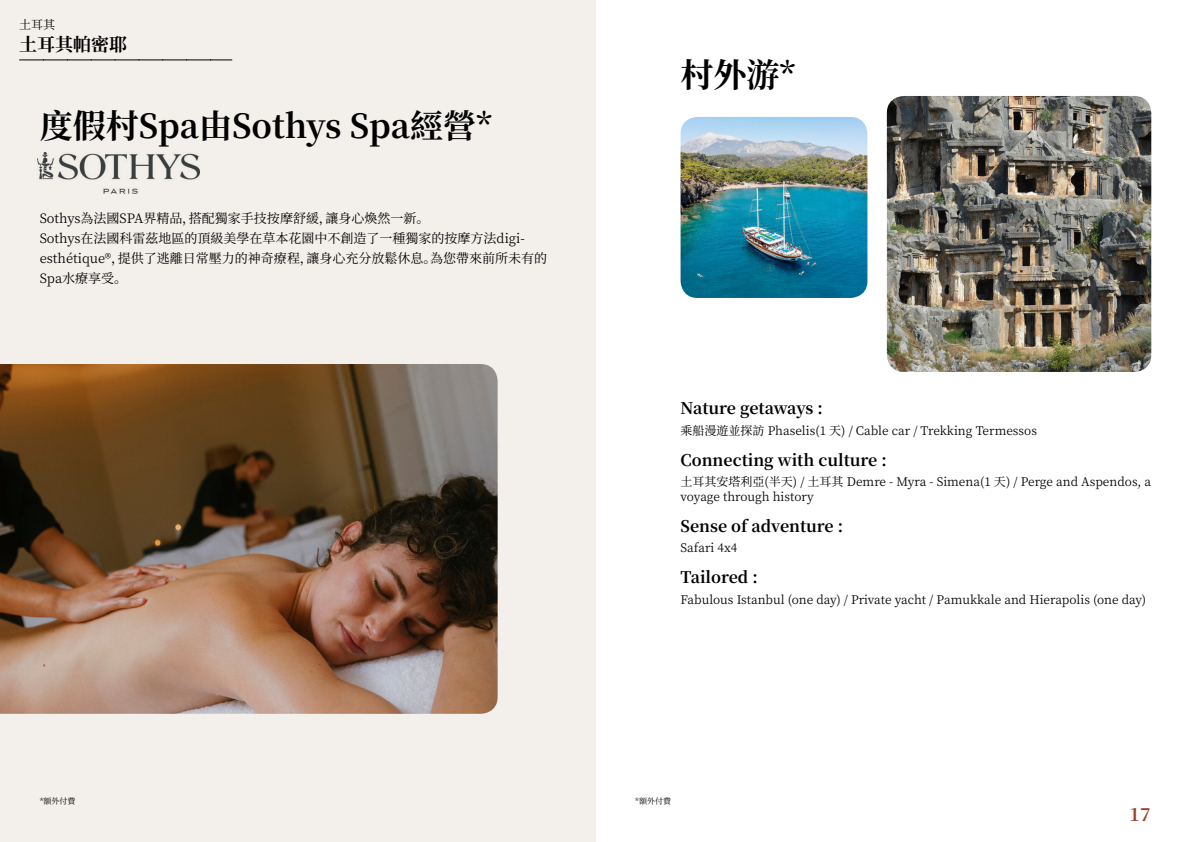
<style>
.page{position:relative;width:1191px;height:842px;background:#fff}
.page>*{position:absolute;margin:0;border:0;box-sizing:border-box;transform-origin:0 0}
.t1{font:700 33px "Noto Serif SC";color:#000}
.t2{font:700 18px "Noto Serif SC";color:#000}
.t3{font:700 18px "Noto Serif SC";color:#9d432c}
.t4{font:700 16px "Noto Serif SC";color:#000}
.t5{font:13px/20px "Noto Serif SC";color:#000}
.t6{font:12px/15px "Noto Serif SC";color:#000}
.t7{font:8px "Noto Serif SC";color:#000}
</style>
<div class="page">
<div style="left:0;top:0;width:595px;height:842px;background:#f3f0ec"></div>
<img style="left:0;top:364px;width:497px;height:350px">
<img style="left:680px;top:117px;width:187px;height:181px">
<img style="left:887px;top:96px;width:264px;height:276px">
<svg style="left:20px;top:60px;width:212px;height:1px"></svg>
<img style="left:38px;top:152px;width:161px;height:42px">
<p class="t6" style="left:19px;top:17px;width:37px">土耳其</p>
<h2 class="t2" style="left:19px;top:34px;width:110px">土耳其帕密耶</h2>
<h1 class="t1" style="left:40px;top:107px;width:454px">度假村Spa由Sothys Spa經營*</h1>
<p class="t5" style="left:40px;top:209px;width:509px">Sothys為法國SPA界精品，搭配獨家手技按摩舒緩，讓身心煥然一新。<br>Sothys在法國科雷茲地區的頂級美學在草本花園中不創造了一種獨家的按摩方法digi&shy;esthétique®，提供了逃離日常壓力的神奇療程，讓身心充分放鬆休息。為您帶來前所未有的Spa水療享受。</p>
<p class="t7" style="left:40px;top:797px;width:37px">*額外付費</p>
<h1 class="t1" style="left:680px;top:56px;width:117px">村外游*</h1>
<h3 class="t4" style="left:680px;top:400px;width:144px">Nature getaways :</h3>
<p class="t6" style="left:680px;top:423px;width:358px">乘船漫遊並探訪 Phaselis(1 天) / Cable car / Trekking Termessos</p>
<h3 class="t4" style="left:680px;top:451px;width:208px">Connecting with culture :</h3>
<p class="t6" style="left:680px;top:475px;width:472px">土耳其安塔利亞(半天) / 土耳其 Demre - Myra - Simena(1 天) / Perge and Aspendos, a voyage through history</p>
<h3 class="t4" style="left:680px;top:517px;width:164px">Sense of adventure :</h3>
<p class="t6" style="left:680px;top:541px;width:58px">Safari 4x4</p>
<h3 class="t4" style="left:680px;top:568px;width:79px">Tailored :</h3>
<p class="t6" style="left:680px;top:592px;width:467px">Fabulous Istanbul (one day) / Private yacht / Pamukkale and Hierapolis (one day)</p>
<p class="t7" style="left:635px;top:797px;width:37px">*額外付費</p>
<h2 class="t3" style="left:1129px;top:804px;width:23px">17</h2>
</div>
